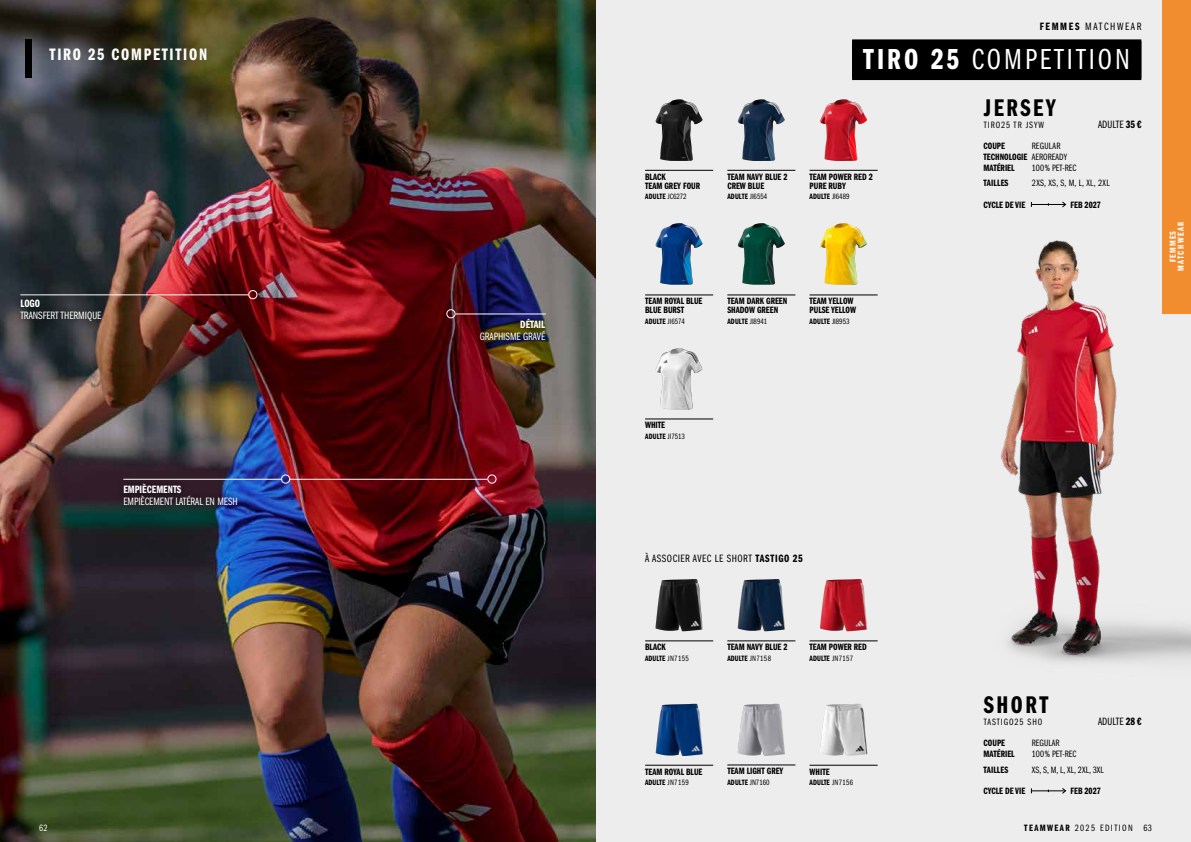
<style>
.page{position:relative;width:1191px;height:842px;background:#ededed}
.page>*{position:absolute;margin:0;border:0;box-sizing:border-box;transform-origin:0 0}
.t1{font:30px "ITC Franklin Gothic Std Bk Cp";letter-spacing:.1em;color:#fff}
.t2{font:25px "ITC Franklin Gothic Std Dm Cp";letter-spacing:.1em;color:#000}
.t3{font:17.2px "ITC Franklin Gothic Std Dm Cp";letter-spacing:.1em;color:#fff}
.t4{font:11px "ITC Franklin Gothic Std Bk Cp";color:#fff}
.t5{font:11px "ITC Franklin Gothic Std Bk Cp";letter-spacing:.05em;color:#000}
.t6{font:11px "ITC Franklin Gothic Std Dm Cp";color:#fff}
.t7{font:11px "ITC Franklin Gothic Std Bk Cp";letter-spacing:.15em;color:#000}
.t8{font:9.5px/9px "ITC Franklin Gothic Std Dm Cp";color:#000}
.t9{font:9.5px "ITC Franklin Gothic Std Bk Cp";letter-spacing:.01em;color:#000}
.t10{font:9.5px "ITC Franklin Gothic Std Bk Cp";letter-spacing:.03em;color:#000}
.t11{font:9.5px "ITC Franklin Gothic Std Bk Cp";letter-spacing:.1em;color:#000}
.t12{font:9.5px "ITC Franklin Gothic Std Bk Cp";letter-spacing:.15em;color:#000}
.t13{font:9.5px "ITC Franklin Gothic Std Dm Cp";letter-spacing:.02em;color:#000}
.t14{font:9.5px "ITC Franklin Gothic Std Bk Cp";color:#fff}
.t15{font:9px/8px "ITC Franklin Gothic Std Dm Cp";letter-spacing:.15em;color:#fff;text-align:center}
.t16{font:8px "ITC Franklin Gothic Std Dm Cp";letter-spacing:.01em;color:#000}
.s1{font-family:"ITC Franklin Gothic Std Bk Cp"}
.s2{font-family:"ITC Franklin Gothic Std Dm Cp"}
</style>
<div class="page">
<img style="left:820px;top:99px;width:47px;height:62px">
<img style="left:655px;top:348px;width:47px;height:62px">
<img style="left:655px;top:99px;width:47px;height:62px">
<img style="left:738px;top:223px;width:47px;height:62px">
<img style="left:655px;top:223px;width:47px;height:62px">
<img style="left:820px;top:223px;width:47px;height:62px">
<img style="left:738px;top:99px;width:47px;height:62px">
<img style="left:820px;top:579px;width:47px;height:52px">
<img style="left:737px;top:579px;width:48px;height:52px">
<img style="left:655px;top:579px;width:48px;height:52px">
<img style="left:822px;top:704px;width:45px;height:52px">
<img style="left:655px;top:704px;width:48px;height:52px">
<img style="left:737px;top:704px;width:48px;height:52px">
<img style="left:0;top:0;width:595px;height:842px">
<img style="left:1000px;top:240px;width:191px;height:422px">
<div style="left:852px;top:41px;width:289px;height:39px;background:#000"></div>
<div style="left:852px;top:39px;width:289px;height:39px;background:#000"></div>
<hr style="left:809px;top:170px;width:68px;height:1px;background:#000">
<hr style="left:645px;top:170px;width:68px;height:1px;background:#000">
<hr style="left:727px;top:295px;width:68px;height:1px;background:#000">
<hr style="left:645px;top:295px;width:68px;height:1px;background:#000">
<hr style="left:809px;top:295px;width:68px;height:1px;background:#000">
<hr style="left:645px;top:419px;width:68px;height:1px;background:#000">
<hr style="left:727px;top:170px;width:68px;height:1px;background:#000">
<hr style="left:645px;top:640px;width:68px;height:1px;background:#000">
<hr style="left:809px;top:640px;width:68px;height:1px;background:#000">
<hr style="left:645px;top:765px;width:68px;height:1px;background:#000">
<hr style="left:809px;top:765px;width:68px;height:1px;background:#000">
<hr style="left:727px;top:640px;width:68px;height:1px;background:#000">
<hr style="left:727px;top:765px;width:68px;height:1px;background:#000">
<div style="left:25px;top:40px;width:6px;height:38px;background:#000"></div>
<svg style="left:1062px;top:201px;width:5px;height:7px"></svg>
<hr style="left:1032px;top:204px;width:33px;height:1px;background:#000">
<svg style="left:1061px;top:788px;width:6px;height:6px"></svg>
<hr style="left:1032px;top:790px;width:33px;height:1px;background:#000">
<div style="left:248px;top:290px;width:9px;height:9px;border:1px solid #fff;border-radius:50%"></div>
<hr style="left:20px;top:294px;width:228px;height:1px;background:#fff">
<div style="left:473px;top:312px;width:79px;height:36px;background:#000;opacity:.75"></div>
<div style="left:13px;top:291px;width:95px;height:36px;background:#000;opacity:.75"></div>
<div style="left:116px;top:477px;width:129px;height:35px;background:#000;opacity:.75"></div>
<div style="left:487px;top:474px;width:9px;height:10px;border:1px solid #fff;border-radius:50%"></div>
<hr style="left:290px;top:479px;width:197px;height:1px;background:#fff">
<div style="left:281px;top:474px;width:9px;height:10px;border:1px solid #fff;border-radius:50%"></div>
<hr style="left:123px;top:479px;width:159px;height:1px;background:#fff">
<div style="left:446px;top:309px;width:9px;height:9px;border:1px solid #fff;border-radius:50%"></div>
<hr style="left:455px;top:313px;width:91px;height:1px;background:#fff">
<div style="left:1162px;top:0;width:29px;height:313px;background:#f28d2f"></div>
<h3 class="t3" style="left:50px;top:45px;width:159px">TIRO 25 COMPETITION</h3>
<p class="t6" style="left:20px;top:297px;width:21px">LOGO</p>
<p class="t4" style="left:20px;top:309px;width:82px">TRANSFERT THERMIQUE</p>
<p class="t6" style="left:520px;top:319px;width:26px">DÉTAIL</p>
<p class="t4" style="left:480px;top:331px;width:67px">GRAPHISME GRAVÉ</p>
<p class="t8" style="left:645px;top:172px;width:57px">BLACK<br>TEAM GREY FOUR</p>
<p class="t16" style="left:645px;top:192px;width:43px">ADULTE <span class="s1">JC6272</span></p>
<p class="t8" style="left:727px;top:172px;width:62px">TEAM NAVY BLUE 2<br>CREW BLUE</p>
<p class="t16" style="left:727px;top:192px;width:41px">ADULTE <span class="s1">JI6554</span></p>
<p class="t7" style="left:1039px;top:21px;width:103px"><span class="s2">FEMMES</span> MATCHWEAR</p>
<h1 class="t1" style="left:863px;top:45px;width:268px"><span class="s2">TIRO 25</span> COMPETITION</h1>
<p class="t8" style="left:809px;top:172px;width:65px">TEAM POWER RED 2<br>PURE RUBY</p>
<p class="t16" style="left:809px;top:192px;width:41px">ADULTE <span class="s1">JI6489</span></p>
<h2 class="t2" style="left:983px;top:94px;width:74px">JERSEY</h2>
<p class="t8" style="left:983px;top:142px;width:23px">COUPE</p>
<p class="t10" style="left:1031px;top:141px;width:30px">REGULAR</p>
<p class="t8" style="left:983px;top:152px;width:85px;line-height:11px">TECHNOLOGIE <span class="s1">AEROREADY<br></span>MATÉRIEL</p>
<p class="t11" style="left:983px;top:120px;width:62px">TIRO25 TR JSYW</p>
<p class="t5" style="left:1098px;top:118px;width:45px">ADULTE <span class="s2">35 €</span></p>
<p class="t9" style="left:1031px;top:163px;width:46px">100% PET-REC</p>
<p class="t13" style="left:983px;top:178px;width:26px">TAILLES</p>
<p class="t10" style="left:1031px;top:178px;width:79px">2XS, XS, S, M, L, XL, 2XL</p>
<p class="t8" style="left:983px;top:200px;width:43px">CYCLE DE VIE</p>
<p class="t8" style="left:1070px;top:200px;width:32px">FEB 2027</p>
<p class="t8" style="left:645px;top:297px;width:59px">TEAM ROYAL BLUE<br>BLUE BURST</p>
<p class="t16" style="left:645px;top:317px;width:41px">ADULTE <span class="s1">JI6574</span></p>
<p class="t8" style="left:727px;top:297px;width:62px">TEAM DARK GREEN<br>SHADOW GREEN</p>
<p class="t16" style="left:727px;top:317px;width:41px">ADULTE <span class="s1">JI8941</span></p>
<p class="t8" style="left:809px;top:297px;width:48px">TEAM YELLOW<br>PULSE YELLOW</p>
<p class="t16" style="left:809px;top:317px;width:41px">ADULTE <span class="s1">JI8953</span></p>
<p class="t15" style="left:1169px;top:271px;width:51px;rotate:-90deg">FEMMES<br>MATCHWEAR</p>
<p class="t6" style="left:123px;top:483px;width:60px">EMPIÈCEMENTS</p>
<p class="t4" style="left:123px;top:495px;width:116px">EMPIÈCEMENT LATÉRAL EN MESH</p>
<p class="t8" style="left:645px;top:421px;width:22px">WHITE</p>
<p class="t16" style="left:645px;top:432px;width:41px">ADULTE <span class="s1">JI7513</span></p>
<p class="t5" style="left:645px;top:553px;width:159px">À ASSOCIER AVEC LE SHORT <span class="s2">TASTIGO 25</span></p>
<p class="t8" style="left:645px;top:643px;width:22px">BLACK</p>
<p class="t16" style="left:645px;top:654px;width:45px">ADULTE <span class="s1">JN7155</span></p>
<p class="t8" style="left:727px;top:643px;width:62px">TEAM NAVY BLUE 2</p>
<p class="t16" style="left:727px;top:654px;width:45px">ADULTE <span class="s1">JN7158</span></p>
<p class="t8" style="left:809px;top:643px;width:59px">TEAM POWER RED</p>
<p class="t16" style="left:809px;top:654px;width:45px">ADULTE <span class="s1">JN7157</span></p>
<p class="t8" style="left:645px;top:767px;width:59px">TEAM ROYAL BLUE</p>
<p class="t16" style="left:645px;top:778px;width:45px">ADULTE <span class="s1">JN7159</span></p>
<p class="t8" style="left:727px;top:767px;width:58px">TEAM LIGHT GREY</p>
<p class="t16" style="left:727px;top:778px;width:44px">ADULTE <span class="s1">JN7160</span></p>
<p class="t8" style="left:809px;top:767px;width:22px">WHITE</p>
<p class="t16" style="left:809px;top:778px;width:45px">ADULTE <span class="s1">JN7156</span></p>
<h2 class="t2" style="left:983px;top:691px;width:66px">SHORT</h2>
<p class="t11" style="left:983px;top:716px;width:60px">TASTIGO25 SHO</p>
<p class="t5" style="left:1098px;top:715px;width:45px">ADULTE <span class="s2">28 €</span></p>
<p class="t8" style="left:983px;top:739px;width:23px">COUPE</p>
<p class="t9" style="left:1031px;top:738px;width:29px">REGULAR</p>
<p class="t8" style="left:983px;top:750px;width:33px">MATÉRIEL</p>
<p class="t9" style="left:1031px;top:749px;width:46px">100% PET-REC</p>
<p class="t8" style="left:983px;top:765px;width:26px">TAILLES</p>
<p class="t9" style="left:1031px;top:764px;width:73px">XS, S, M, L, XL, 2XL, 3XL</p>
<p class="t8" style="left:983px;top:786px;width:43px">CYCLE DE VIE</p>
<p class="t8" style="left:1070px;top:786px;width:32px">FEB 2027</p>
<p class="t14" style="left:39px;top:823px;width:10px">62</p>
<p class="t12" style="left:1024px;top:823px;width:129px"><span class="s2">TEAMWEAR</span> 2025 EDITION 63</p>
</div>
